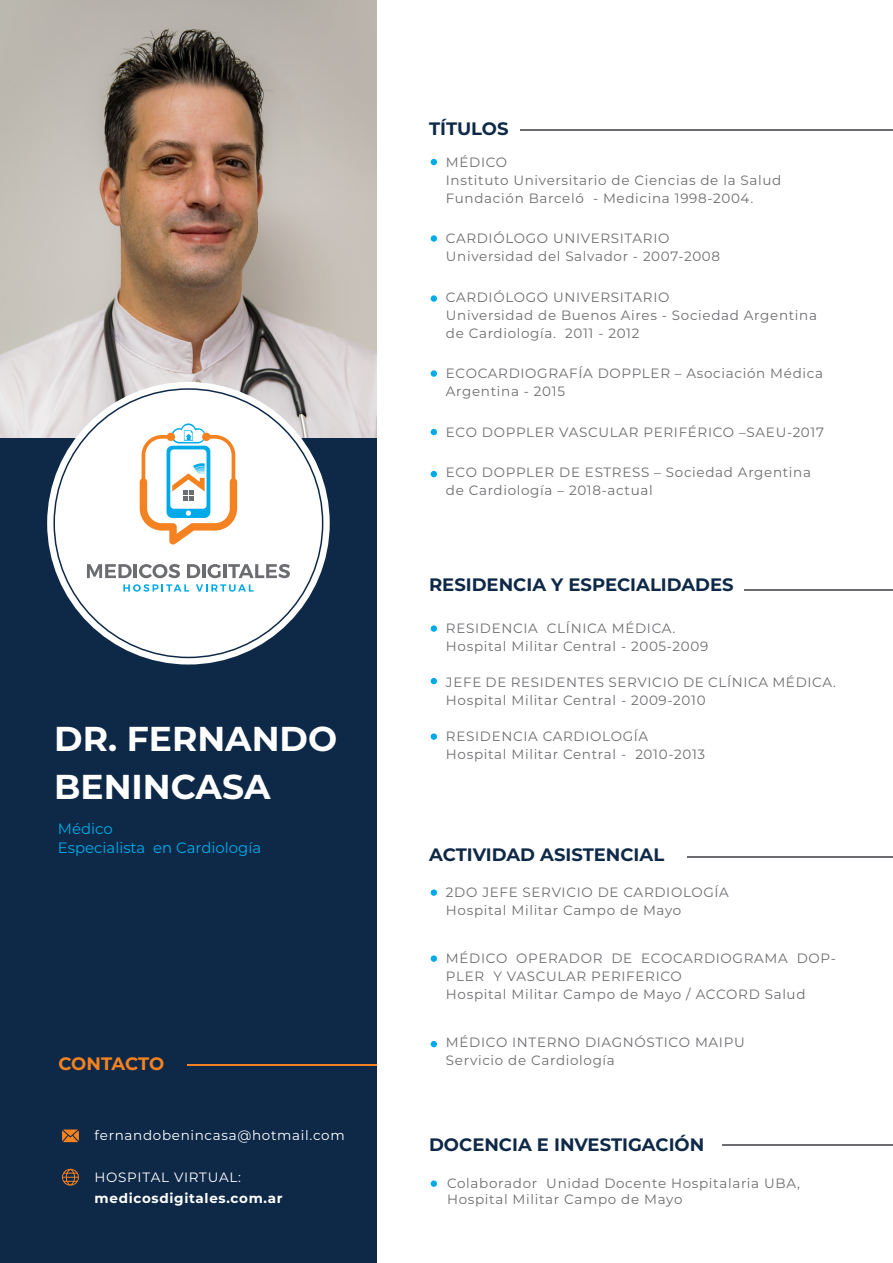
<style>
.page{position:relative;width:893px;height:1263px;background:#fff}
.page>*{position:absolute;margin:0;border:0;box-sizing:border-box;transform-origin:0 0}
.t1{font:700 34.5px/48px "Montserrat";color:#fff}
.t2{font:700 18px "Montserrat";color:#0e2948}
.t3{font:700 18px "Montserrat";letter-spacing:-.01em;color:#f58220}
.t4{font:15px/19.5px "Montserrat";color:#00aae9}
.t5{font:13.5px/18px "Montserrat";letter-spacing:.05em;color:#6c6d70}
.t6{font:13.5px "Montserrat";letter-spacing:.05em;color:#fff}
.t7{font:700 13.5px "Montserrat";letter-spacing:.05em;color:#fff}
</style>
<div class="page">
<div style="left:0;top:0;width:376px;height:1263px;background:#0e2948"></div>
<img style="left:0;top:0;width:376px;height:438px">
<hr style="left:520px;top:129px;width:373px;height:1px;background:#6c6d70">
<div style="left:47px;top:382px;width:283px;height:282px;background:#fff;border-radius:50%"></div>
<svg style="left:87px;top:564px;width:45px;height:14px"></svg>
<hr style="left:134px;top:564px;width:3px;height:14px;background:#6c6d70">
<svg style="left:139px;top:564px;width:41px;height:14px"></svg>
<svg style="left:187px;top:564px;width:13px;height:14px"></svg>
<hr style="left:202px;top:564px;width:3px;height:14px;background:#6c6d70">
<svg style="left:208px;top:564px;width:13px;height:14px"></svg>
<hr style="left:223px;top:564px;width:3px;height:14px;background:#6c6d70">
<svg style="left:228px;top:564px;width:62px;height:14px"></svg>
<svg style="left:123px;top:584px;width:66px;height:8px"></svg>
<svg style="left:196px;top:584px;width:57px;height:8px"></svg>
<svg style="left:140px;top:423px;width:97px;height:121px"></svg>
<svg style="left:431px;top:159px;width:6px;height:6px"></svg>
<div style="left:431px;top:235px;width:6px;height:7px;background:#00aae9;border-radius:50%"></div>
<div style="left:431px;top:295px;width:6px;height:7px;background:#00aae9;border-radius:50%"></div>
<div style="left:431px;top:370px;width:6px;height:7px;background:#00aae9;border-radius:50%"></div>
<svg style="left:431px;top:429px;width:6px;height:6px"></svg>
<svg style="left:431px;top:471px;width:6px;height:6px"></svg>
<hr style="left:687px;top:856px;width:206px;height:2px;background:#6c6d70">
<hr style="left:722px;top:1144px;width:171px;height:2px;background:#6c6d70">
<div style="left:431px;top:889px;width:6px;height:7px;background:#00aae9;border-radius:50%"></div>
<div style="left:431px;top:955px;width:6px;height:7px;background:#00aae9;border-radius:50%"></div>
<svg style="left:431px;top:1041px;width:6px;height:6px"></svg>
<hr style="left:744px;top:589px;width:149px;height:2px;background:#6c6d70">
<div style="left:431px;top:625px;width:6px;height:7px;background:#00aae9;border-radius:50%"></div>
<svg style="left:431px;top:678px;width:6px;height:6px"></svg>
<div style="left:431px;top:733px;width:6px;height:7px;background:#00aae9;border-radius:50%"></div>
<div style="left:431px;top:1180px;width:6px;height:7px;background:#00aae9;border-radius:50%"></div>
<hr style="left:187px;top:1064px;width:189px;height:2px;background:#f58220">
<svg style="left:62px;top:1169px;width:17px;height:17px"></svg>
<svg style="left:62px;top:1129px;width:17px;height:13px"></svg>
<h1 class="t1" style="left:54px;top:713px;width:285px">DR. FERNANDO<br>BENINCASA</h1>
<p class="t4" style="left:58px;top:818px;width:205px">Médico<br>Especialista en Cardiología</p>
<h2 class="t3" style="left:58px;top:1051px;width:107px">CONTACTO</h2>
<p class="t6" style="left:95px;top:1125px;width:252px">fernandobenincasa@hotmail.com</p>
<p class="t6" style="left:95px;top:1167px;width:148px">HOSPITAL VIRTUAL:</p>
<p class="t7" style="left:95px;top:1188px;width:190px">medicosdigitales.com.ar</p>
<h2 class="t2" style="left:429px;top:116px;width:81px">TÍTULOS</h2>
<p class="t5" style="left:446px;top:153px;width:337px">MÉDICO<br>Instituto Universitario de Ciencias de la Salud<br>Fundación Barceló - Medicina 1998-2004.</p>
<p class="t5" style="left:446px;top:229px;width:276px">CARDIÓLOGO UNIVERSITARIO<br>Universidad del Salvador - 2007-2008</p>
<p class="t5" style="left:446px;top:288px;width:373px">CARDIÓLOGO UNIVERSITARIO<br>Universidad de Buenos Aires - Sociedad Argentina de Cardiología. 2011 - 2012</p>
<p class="t5" style="left:446px;top:364px;width:379px">ECOCARDIOGRAFÍA DOPPLER – Asociación Médica<br>Argentina - 2015</p>
<p class="t5" style="left:446px;top:422px;width:380px">ECO DOPPLER VASCULAR PERIFÉRICO –SAEU-2017</p>
<p class="t5" style="left:446px;top:463px;width:367px">ECO DOPPLER DE ESTRESS – Sociedad Argentina de Cardiología – 2018-actual</p>
<h2 class="t2" style="left:429px;top:572px;width:306px">RESIDENCIA Y ESPECIALIDADES</h2>
<p class="t5" style="left:446px;top:619px;width:264px">RESIDENCIA CLÍNICA MÉDICA.<br>Hospital Militar Central - 2005-2009</p>
<p class="t5" style="left:446px;top:673px;width:392px">JEFE DE RESIDENTES SERVICIO DE CLÍNICA MÉDICA.<br>Hospital Militar Central - 2009-2010</p>
<p class="t5" style="left:446px;top:727px;width:261px">RESIDENCIA CARDIOLOGÍA<br>Hospital Militar Central - 2010-2013</p>
<h2 class="t2" style="left:429px;top:842px;width:237px">ACTIVIDAD ASISTENCIAL</h2>
<p class="t5" style="left:446px;top:883px;width:285px">2DO JEFE SERVICIO DE CARDIOLOGÍA<br>Hospital Militar Campo de Mayo</p>
<p class="t5" style="left:446px;top:949px;width:392px">MÉDICO OPERADOR DE ECOCARDIOGRAMA DOP-<br>PLER Y VASCULAR PERIFERICO<br>Hospital Militar Campo de Mayo / ACCORD Salud</p>
<p class="t5" style="left:446px;top:1033px;width:300px">MÉDICO INTERNO DIAGNÓSTICO MAIPU<br>Servicio de Cardiología</p>
<h2 class="t2" style="left:429px;top:1131px;width:277px">DOCENCIA E INVESTIGACIÓN</h2>
<p class="t5" style="left:447px;top:1175px;width:354px;line-height:15.8px">Colaborador Unidad Docente Hospitalaria UBA,<br>Hospital Militar Campo de Mayo</p>
</div>
